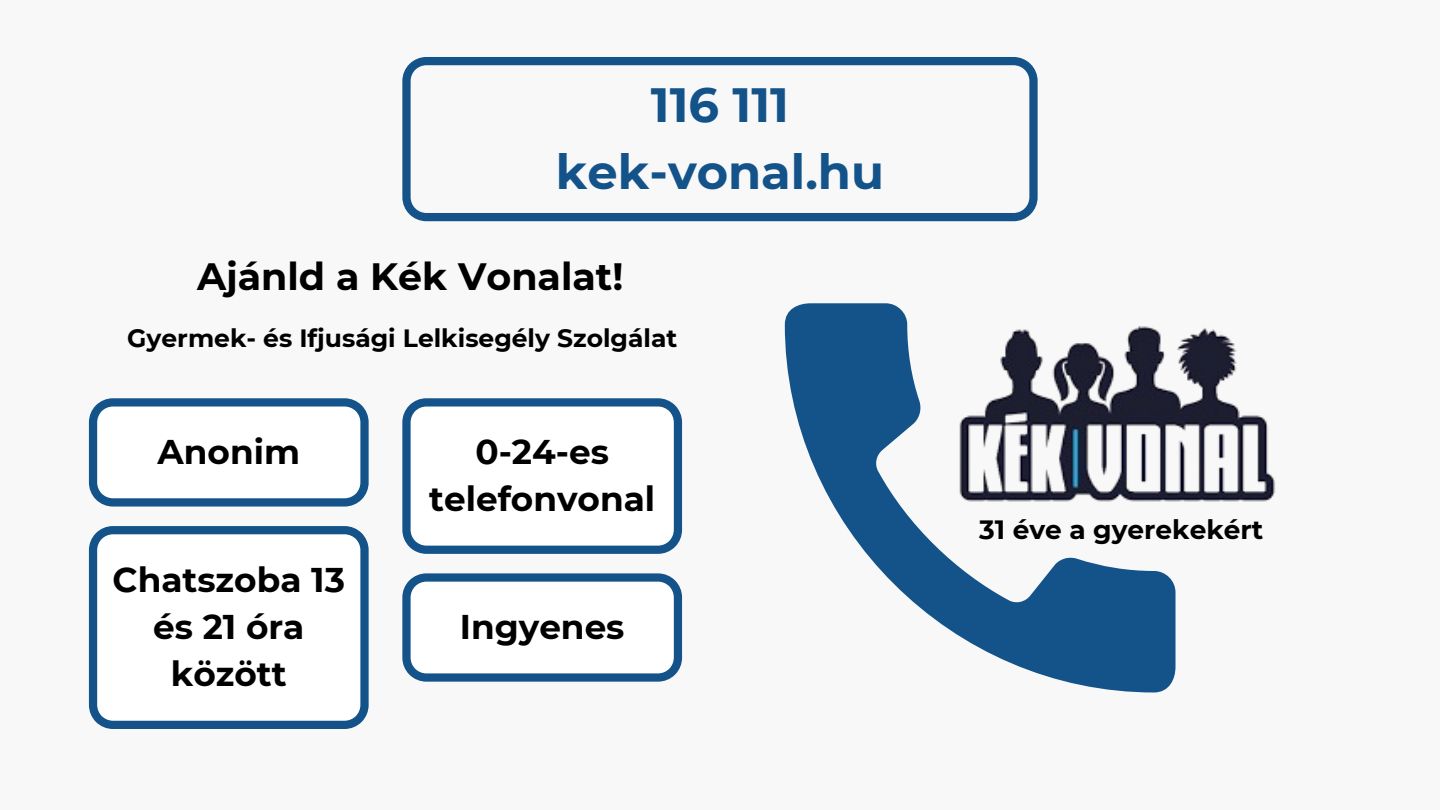
<style>
.page{position:relative;width:1440px;height:810px;background:#f8f8f8}
.page>*{position:absolute;margin:0;border:0;box-sizing:border-box;transform-origin:0 0}
.t1{font:700 48px/66.8px "Montserrat";color:#13538a;text-align:center}
.t2{font:700 38px "Montserrat";color:#000}
.t3{font:700 34.3px/47.3px "Montserrat";color:#000;text-align:center}
.t4{font:700 26.4px "Montserrat";color:#000}
.t5{font:700 25px "Montserrat";color:#000}
</style>
<div class="page">
<svg style="left:402px;top:57px;width:636px;height:164px"></svg>
<svg style="left:785px;top:303px;width:391px;height:390px"></svg>
<img style="left:828px;top:303px;width:447px;height:212px">
<svg style="left:89px;top:398px;width:280px;height:109px"></svg>
<svg style="left:402px;top:398px;width:280px;height:156px"></svg>
<svg style="left:89px;top:526px;width:280px;height:203px"></svg>
<svg style="left:402px;top:573px;width:280px;height:109px"></svg>
<p class="t1" style="left:556px;top:71px;width:330px">116 111 kek-vonal.hu</p>
<h1 class="t2" style="left:197px;top:253px;width:428px">Ajánld a Kék Vonalat!</h1>
<p class="t5" style="left:127px;top:322px;width:552px">Gyermek- és Ifjusági Lelkisegély Szolgálat</p>
<h2 class="t3" style="left:158px;top:428px;width:144px">Anonim</h2>
<h2 class="t3" style="left:429px;top:428px;width:228px">0-24-es telefonvonal</h2>
<h2 class="t3" style="left:113px;top:556px;width:234px">Chatszoba 13 és 21 óra között</h2>
<h2 class="t3" style="left:460px;top:603px;width:166px">Ingyenes</h2>
<h2 class="t4" style="left:979px;top:514px;width:286px">31 éve a gyerekekért</h2>
</div>
